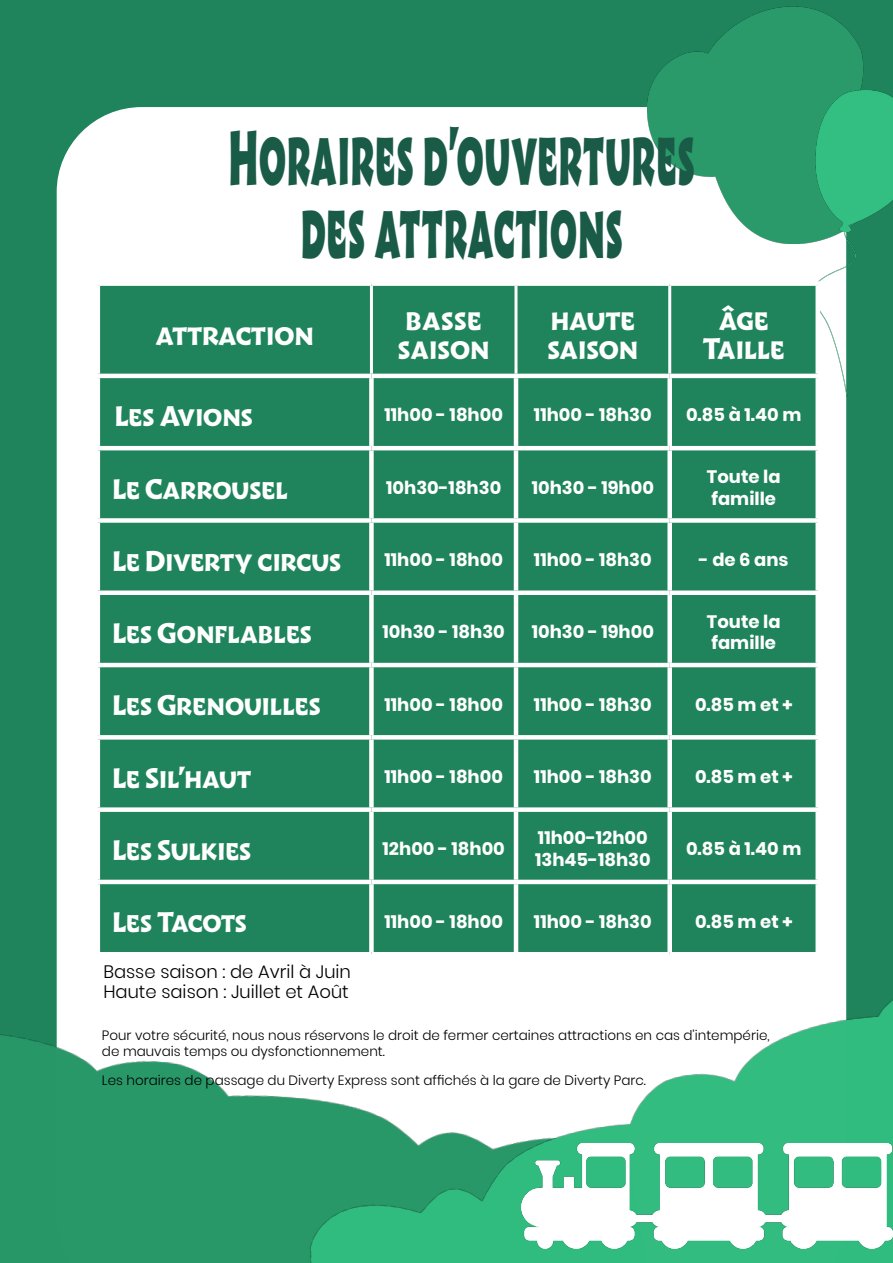
<style>
.page{position:relative;width:893px;height:1263px;background:#1f845c}
.page>*{position:absolute;margin:0;border:0;box-sizing:border-box;transform-origin:0 0}
.t1{font:800 90px "Wak";letter-spacing:.04em;color:#195b46;scale:.5 1}
.t2{font:700 34.5px/28.5px "Wak";color:#fff}
.t3{font:700 33px "Wak";color:#fff}
.t4{font:700 33px "Wak";letter-spacing:-.02em;color:#fff}
.t5{font:700 18px/21.6px "Poppins";color:#fff}
.t6{font:300 18px "Poppins";color:#000}
.t7{font:300 13.5px/16.5px "Poppins";color:#000}
</style>
<div class="page">
<div style="left:57px;top:107px;width:789px;height:889px;background:#fff"></div>
<img style="left:0;top:996px;width:271px;height:267px">
<img style="left:271px;top:936px;width:622px;height:327px">
<img style="left:648px;top:6px;width:216px;height:237px">
<img style="left:812px;top:90px;width:81px;height:306px">
<img style="left:521px;top:1143px;width:372px;height:106px">
<svg style="left:100px;top:286px;width:715px;height:666px"></svg>
<hr style="left:96px;top:446px;width:275px;height:4px;background:#fff">
<hr style="left:371px;top:446px;width:145px;height:4px;background:#fff">
<hr style="left:516px;top:446px;width:154px;height:4px;background:#fff">
<hr style="left:670px;top:446px;width:150px;height:4px;background:#fff">
<div style="left:96px;top:590px;width:275px;height:5px;background:#fff"></div>
<div style="left:371px;top:590px;width:145px;height:5px;background:#fff"></div>
<div style="left:516px;top:590px;width:154px;height:5px;background:#fff"></div>
<div style="left:670px;top:590px;width:150px;height:5px;background:#fff"></div>
<hr style="left:96px;top:663px;width:275px;height:4px;background:#fff">
<hr style="left:371px;top:663px;width:145px;height:4px;background:#fff">
<hr style="left:516px;top:663px;width:154px;height:4px;background:#fff">
<hr style="left:670px;top:663px;width:150px;height:4px;background:#fff">
<div style="left:96px;top:807px;width:275px;height:5px;background:#fff"></div>
<div style="left:371px;top:807px;width:145px;height:5px;background:#fff"></div>
<div style="left:516px;top:807px;width:154px;height:5px;background:#fff"></div>
<div style="left:670px;top:807px;width:150px;height:5px;background:#fff"></div>
<hr style="left:96px;top:880px;width:275px;height:4px;background:#fff">
<hr style="left:371px;top:880px;width:145px;height:4px;background:#fff">
<hr style="left:516px;top:880px;width:154px;height:4px;background:#fff">
<hr style="left:670px;top:880px;width:150px;height:4px;background:#fff">
<hr style="left:96px;top:378px;width:4px;height:68px;background:#fff">
<div style="left:369px;top:378px;width:5px;height:68px;background:#fff"></div>
<hr style="left:514px;top:378px;width:4px;height:68px;background:#fff">
<div style="left:667px;top:378px;width:5px;height:68px;background:#fff"></div>
<div style="left:815px;top:378px;width:5px;height:68px;background:#fff"></div>
<hr style="left:96px;top:450px;width:4px;height:68px;background:#fff">
<div style="left:369px;top:450px;width:5px;height:68px;background:#fff"></div>
<hr style="left:514px;top:450px;width:4px;height:68px;background:#fff">
<div style="left:667px;top:450px;width:5px;height:68px;background:#fff"></div>
<div style="left:815px;top:450px;width:5px;height:68px;background:#fff"></div>
<div style="left:96px;top:518px;width:275px;height:5px;background:#fff"></div>
<hr style="left:96px;top:523px;width:4px;height:67px;background:#fff">
<div style="left:371px;top:518px;width:145px;height:5px;background:#fff"></div>
<div style="left:369px;top:523px;width:5px;height:67px;background:#fff"></div>
<div style="left:516px;top:518px;width:154px;height:5px;background:#fff"></div>
<hr style="left:514px;top:523px;width:4px;height:67px;background:#fff">
<div style="left:670px;top:518px;width:150px;height:5px;background:#fff"></div>
<div style="left:667px;top:523px;width:5px;height:67px;background:#fff"></div>
<div style="left:815px;top:523px;width:5px;height:67px;background:#fff"></div>
<hr style="left:96px;top:595px;width:4px;height:68px;background:#fff">
<div style="left:369px;top:595px;width:5px;height:68px;background:#fff"></div>
<hr style="left:514px;top:595px;width:4px;height:68px;background:#fff">
<div style="left:667px;top:595px;width:5px;height:68px;background:#fff"></div>
<div style="left:815px;top:595px;width:5px;height:68px;background:#fff"></div>
<hr style="left:96px;top:667px;width:4px;height:68px;background:#fff">
<div style="left:369px;top:667px;width:5px;height:68px;background:#fff"></div>
<hr style="left:514px;top:667px;width:4px;height:68px;background:#fff">
<div style="left:667px;top:667px;width:5px;height:68px;background:#fff"></div>
<div style="left:815px;top:667px;width:5px;height:68px;background:#fff"></div>
<div style="left:96px;top:735px;width:275px;height:5px;background:#fff"></div>
<hr style="left:96px;top:740px;width:4px;height:67px;background:#fff">
<div style="left:371px;top:735px;width:145px;height:5px;background:#fff"></div>
<div style="left:369px;top:740px;width:5px;height:67px;background:#fff"></div>
<div style="left:516px;top:735px;width:154px;height:5px;background:#fff"></div>
<hr style="left:514px;top:740px;width:4px;height:67px;background:#fff">
<div style="left:670px;top:735px;width:150px;height:5px;background:#fff"></div>
<div style="left:667px;top:740px;width:5px;height:67px;background:#fff"></div>
<div style="left:815px;top:740px;width:5px;height:67px;background:#fff"></div>
<hr style="left:96px;top:812px;width:4px;height:68px;background:#fff">
<div style="left:369px;top:812px;width:5px;height:68px;background:#fff"></div>
<hr style="left:514px;top:812px;width:4px;height:68px;background:#fff">
<div style="left:667px;top:812px;width:5px;height:68px;background:#fff"></div>
<div style="left:815px;top:812px;width:5px;height:68px;background:#fff"></div>
<hr style="left:96px;top:884px;width:4px;height:68px;background:#fff">
<div style="left:369px;top:884px;width:5px;height:68px;background:#fff"></div>
<hr style="left:514px;top:884px;width:4px;height:68px;background:#fff">
<div style="left:667px;top:884px;width:5px;height:68px;background:#fff"></div>
<div style="left:815px;top:884px;width:5px;height:68px;background:#fff"></div>
<hr style="left:96px;top:952px;width:275px;height:4px;background:#fff">
<hr style="left:371px;top:952px;width:145px;height:4px;background:#fff">
<hr style="left:516px;top:952px;width:154px;height:4px;background:#fff">
<hr style="left:670px;top:952px;width:150px;height:4px;background:#fff">
<hr style="left:370px;top:286px;width:3px;height:88px;background:#fff">
<hr style="left:514px;top:286px;width:3px;height:88px;background:#fff">
<hr style="left:668px;top:286px;width:3px;height:88px;background:#fff">
<div style="left:96px;top:281px;width:275px;height:5px;background:#fff"></div>
<hr style="left:96px;top:286px;width:4px;height:88px;background:#fff">
<div style="left:371px;top:281px;width:145px;height:5px;background:#fff"></div>
<div style="left:516px;top:281px;width:154px;height:5px;background:#fff"></div>
<div style="left:670px;top:281px;width:150px;height:5px;background:#fff"></div>
<div style="left:815px;top:286px;width:5px;height:88px;background:#fff"></div>
<hr style="left:96px;top:374px;width:275px;height:4px;background:#fff">
<hr style="left:371px;top:374px;width:145px;height:4px;background:#fff">
<hr style="left:516px;top:374px;width:154px;height:4px;background:#fff">
<hr style="left:670px;top:374px;width:150px;height:4px;background:#fff">
<p class="t1" style="left:229px;top:105px;width:932px">Horaires d’ouvertures</p>
<p class="t1" style="left:301px;top:179px;width:644px">des attractions</p>
<p class="t2" style="left:155px;top:320px;width:160px">attraction</p>
<p class="t2" style="left:398px;top:306px;width:93px">basse saison</p>
<p class="t2" style="left:548px;top:306px;width:92px">haute saison</p>
<p class="t2" style="left:703px;top:306px;width:84px;text-align:center">âge<br>Taille</p>
<p class="t3" style="left:115px;top:397px;width:140px">Les Avions</p>
<p class="t5" style="left:384px;top:404px;width:120px">11h00 - 18h00</p>
<p class="t5" style="left:534px;top:404px;width:119px">11h00 - 18h30</p>
<p class="t5" style="left:686px;top:404px;width:117px">0.85 à 1.40 m</p>
<p class="t3" style="left:112px;top:470px;width:177px">Le Carrousel</p>
<p class="t5" style="left:386px;top:477px;width:117px">10h30-18h30</p>
<p class="t5" style="left:532px;top:477px;width:124px">10h30 - 19h00</p>
<p class="t5" style="left:707px;top:466px;width:75px">Toute la famille</p>
<p class="t3" style="left:112px;top:542px;width:230px">Le Diverty circus</p>
<p class="t5" style="left:384px;top:549px;width:120px">11h00 - 18h00</p>
<p class="t5" style="left:534px;top:549px;width:119px">11h00 - 18h30</p>
<p class="t5" style="left:699px;top:549px;width:91px">- de 6 ans</p>
<p class="t3" style="left:112px;top:614px;width:201px">Les Gonflables</p>
<p class="t5" style="left:383px;top:621px;width:124px">10h30 - 18h30</p>
<p class="t5" style="left:532px;top:621px;width:124px">10h30 - 19h00</p>
<p class="t5" style="left:707px;top:610px;width:75px">Toute la famille</p>
<p class="t3" style="left:112px;top:687px;width:210px">Les Grenouilles</p>
<p class="t5" style="left:384px;top:694px;width:120px">11h00 - 18h00</p>
<p class="t5" style="left:534px;top:694px;width:119px">11h00 - 18h30</p>
<p class="t5" style="left:695px;top:694px;width:99px">0.85 m et +</p>
<p class="t3" style="left:112px;top:759px;width:140px">Le Sil’haut</p>
<p class="t5" style="left:384px;top:766px;width:120px">11h00 - 18h00</p>
<p class="t5" style="left:534px;top:766px;width:119px">11h00 - 18h30</p>
<p class="t5" style="left:695px;top:766px;width:99px">0.85 m et +</p>
<p class="t3" style="left:112px;top:831px;width:141px">Les Sulkies</p>
<p class="t5" style="left:383px;top:838px;width:124px">12h00 - 18h00</p>
<p class="t5" style="left:535px;top:827px;width:117px">11h00-12h00<br>13h45-18h30</p>
<p class="t5" style="left:686px;top:838px;width:117px">0.85 à 1.40 m</p>
<p class="t4" style="left:112px;top:903px;width:136px">Les Tacots</p>
<p class="t5" style="left:384px;top:910px;width:120px">11h00 - 18h00</p>
<p class="t5" style="left:534px;top:910px;width:119px">11h00 - 18h30</p>
<p class="t5" style="left:695px;top:910px;width:99px">0.85 m et +</p>
<p class="t6" style="left:103px;top:962px;width:249px">Basse saison : de Avril à Juin</p>
<p class="t6" style="left:103px;top:981px;width:247px">Haute saison : Juillet et Août</p>
<p class="t7" style="left:102px;top:1027px;width:669px">Pour votre sécurité, nous nous réservons le droit de fermer certaines attractions en cas d’intempérie, de mauvais temps ou dysfonctionnement.</p>
<p class="t7" style="left:102px;top:1072px;width:546px">Les horaires de passage du Diverty Express sont affichés à la gare de Diverty Parc.</p>
</div>
